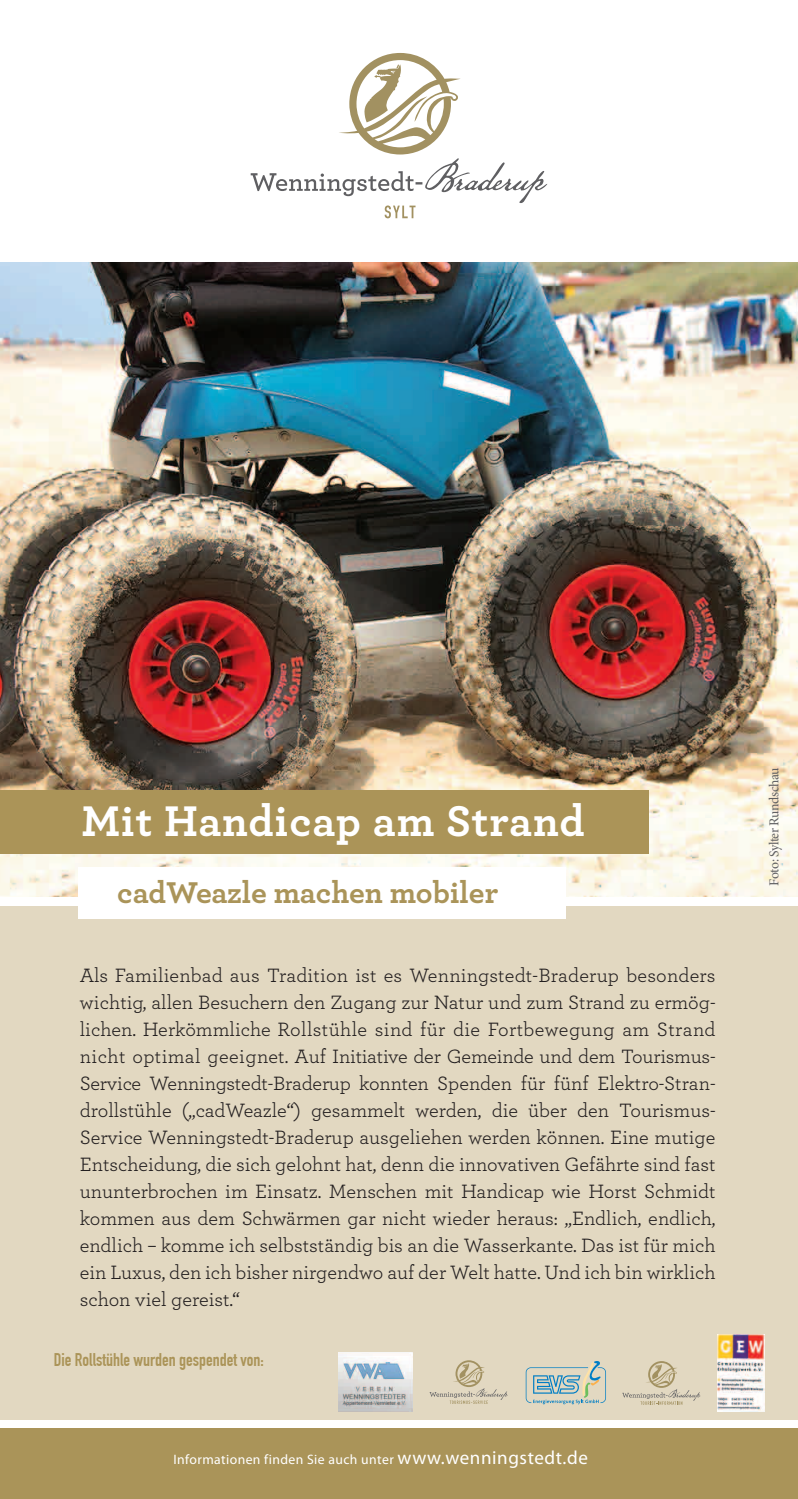
<style>
.page{position:relative;width:798px;height:1499px;background:#fff}
.page>*{position:absolute;margin:0;border:0;box-sizing:border-box;transform-origin:0 0}
.t1{font:700 45px "Archer";letter-spacing:.02em;color:#fff}
.t2{font:700 31.5px "Archer";color:#aa9459}
.t3{font:20.25px/27px "Archer";color:#231f20;text-align:justify}
.t4{font:18px "DIN1451 Com Engschrift";color:#ab9458}
.t5{font:13.72px "Myriad Pro";letter-spacing:.03em;color:#fff}
.t6{font:13.72px "Minion Pro";letter-spacing:-.035em;color:#5f5f62}
.s1{font-size:18.9px}
</style>
<div class="page">
<div style="left:0;top:906px;width:797px;height:514px;background:#e2d8c1"></div>
<img style="left:0;top:263px;width:797px;height:634px">
<div style="left:0;top:790px;width:648px;height:64px;background:#ab9458"></div>
<div style="left:78px;top:868px;width:487px;height:51px;background:#fff"></div>
<svg style="left:250px;top:53px;width:297px;height:165px"></svg>
<svg style="left:622px;top:1361px;width:78px;height:44px"></svg>
<svg style="left:429px;top:1360px;width:78px;height:44px"></svg>
<svg style="left:525px;top:1361px;width:80px;height:43px"></svg>
<img style="left:338px;top:1353px;width:75px;height:58px">
<img style="left:717px;top:1334px;width:47px;height:77px">
<div style="left:0;top:1428px;width:797px;height:71px;background:#aa9459"></div>
<h1 class="t1" style="left:81px;top:785px;width:504px">Mit Handicap am Strand</h1>
<h2 class="t2" style="left:117px;top:868px;width:382px">cadWeazle machen mobiler</h2>
<p class="t3" style="left:80px;top:961px;width:637px">Als Familienbad aus Tradition ist es Wenningstedt-Braderup besonders wichtig, allen Besuchern den Zugang zur Natur und zum Strand zu ermög&shy;lichen. Herkömmliche Rollstühle sind für die Fortbewegung am Strand nicht optimal geeignet. Auf Initiative der Gemeinde und dem Tourismus-Service Wenningstedt-Braderup konnten Spenden für fünf Elektro-Stran&shy;drollstühle („cadWeazle“) gesammelt werden, die über den Tourismus-Service Wenningstedt-Braderup ausgeliehen werden können. Eine mutige Entscheidung, die sich gelohnt hat, denn die innovativen Gefährte sind fast ununterbrochen im Einsatz. Menschen mit Handicap wie Horst Schmidt kommen aus dem Schwärmen gar nicht wieder heraus: „Endlich, endlich, endlich – komme ich selbstständig bis an die Wasserkante. Das ist für mich ein Luxus, den ich bisher nirgendwo auf der Welt hatte. Und ich bin wirklich schon viel gereist.“</p>
<p class="t4" style="left:54px;top:1349px;width:211px">Die Rollstühle wurden gespendet von:</p>
<p class="t5" style="left:173px;top:1451px;width:416px">Informationen finden Sie auch unter <span class="s1">www.wenningstedt.de</span></p>
<p class="t6" style="left:764px;top:886px;width:120px;rotate:-90deg">Foto: Sylter Rundschau</p>
</div>
